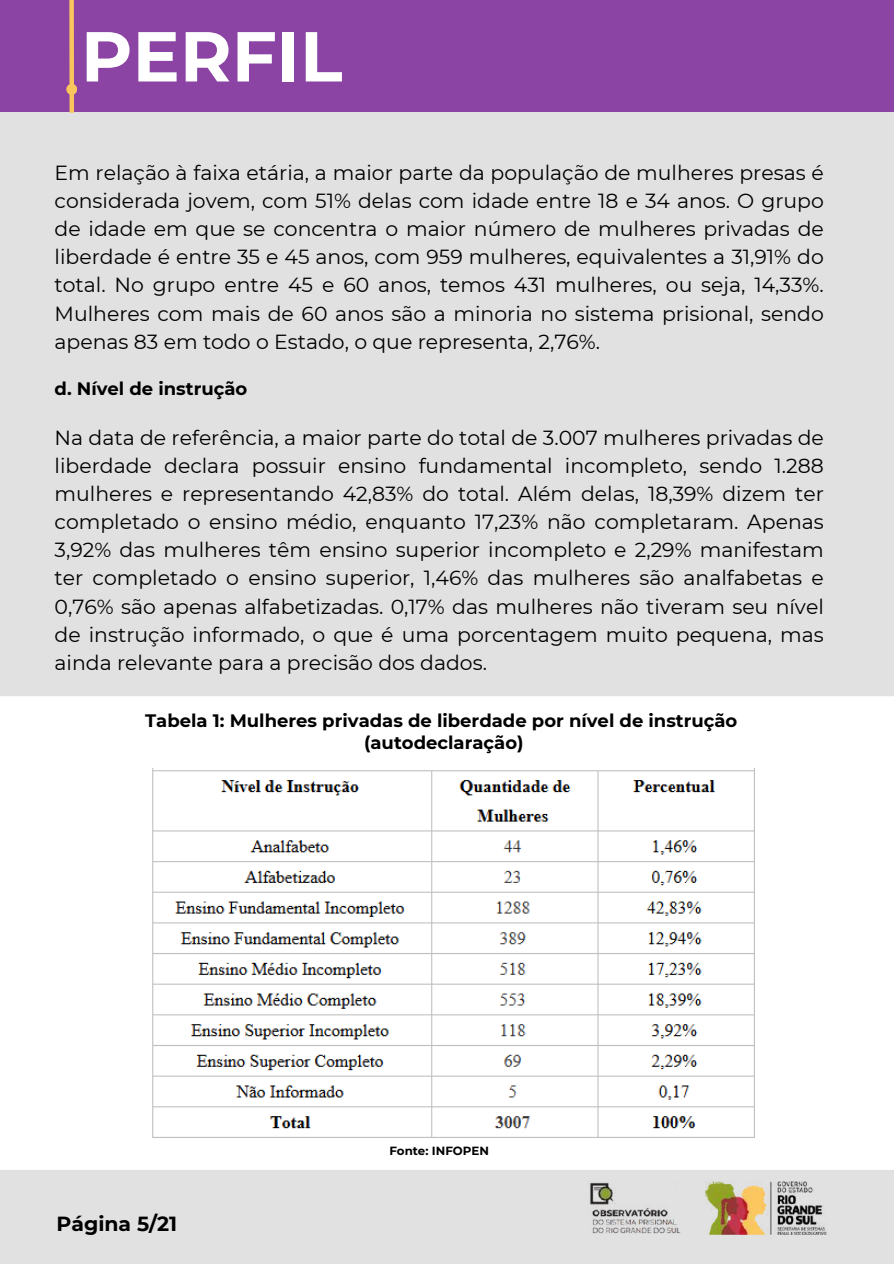
<style>
.page{position:relative;width:894px;height:1264px;background:#fff}
.page>*{position:absolute;margin:0;border:0;box-sizing:border-box;transform-origin:0 0}
.t1{font:700 70.5px "Montserrat";color:#fff}
.t2{font:20.4px/28.2px "Montserrat";color:#000;text-align:justify}
.t3{font:700 20.4px "Montserrat";color:#000}
.t4{font:700 18px/21.3px "Montserrat";color:#000;text-align:center}
.t5{font:700 11.85px "Montserrat";color:#000}
</style>
<div class="page">
<div style="left:0;top:98px;width:893px;height:1165px;background:#e1e1e1"></div>
<div style="left:0;top:696px;width:893px;height:473px;background:#fff"></div>
<img style="left:705px;top:1181px;width:122px;height:53px">
<img style="left:589px;top:1182px;width:91px;height:52px">
<img style="left:152px;top:768px;width:602px;height:369px">
<div style="left:0;top:0;width:893px;height:112px;background:#8b44a4"></div>
<svg style="left:67px;top:0;width:9px;height:113px"></svg>
<div style="left:66px;top:84px;width:11px;height:11px;background:#fbc55e;border-radius:50%"></div>
<h1 class="t1" style="left:81px;top:13px;width:263px">PERFIL</h1>
<p class="t2" style="left:55px;top:158px;width:770px">Em relação à faixa etária, a maior parte da população de mulheres presas é considerada jovem, com 51% delas com idade entre 18 e 34 anos. O grupo de idade em que se concentra o maior número de mulheres privadas de liberdade é entre 35 e 45 anos, com 959 mulheres, equivalentes a 31,91% do total. No grupo entre 45 e 60 anos, temos 431 mulheres, ou seja, 14,33%.<br>Mulheres com mais de 60 anos são a minoria no sistema prisional, sendo apenas 83 em todo o Estado, o que representa, 2,76%.</p>
<p class="t4" style="left:55px;top:378px;width:194px">d. Nível de instrução</p>
<p class="t2" style="left:55px;top:423px;width:770px">Na data de referência, a maior parte do total de 3.007 mulheres privadas de liberdade declara possuir ensino fundamental incompleto, sendo 1.288 mulheres e representando 42,83% do total. Além delas, 18,39% dizem ter completado o ensino médio, enquanto 17,23% não completaram. Apenas 3,92% das mulheres têm ensino superior incompleto e 2,29% manifestam ter completado o ensino superior, 1,46% das mulheres são analfabetas e 0,76% são apenas alfabetizadas. 0,17% das mulheres não tiveram seu nível de instrução informado, o que é uma porcentagem muito pequena, mas ainda relevante para a precisão dos dados.</p>
<p class="t4" style="left:145px;top:710px;width:593px">Tabela 1: Mulheres privadas de liberdade por nível de instrução (autodeclaração)</p>
<p class="t3" style="left:57px;top:1211px;width:122px">Página 5/21</p>
<p class="t5" style="left:389px;top:1143px;width:101px">Fonte: INFOPEN</p>
</div>
